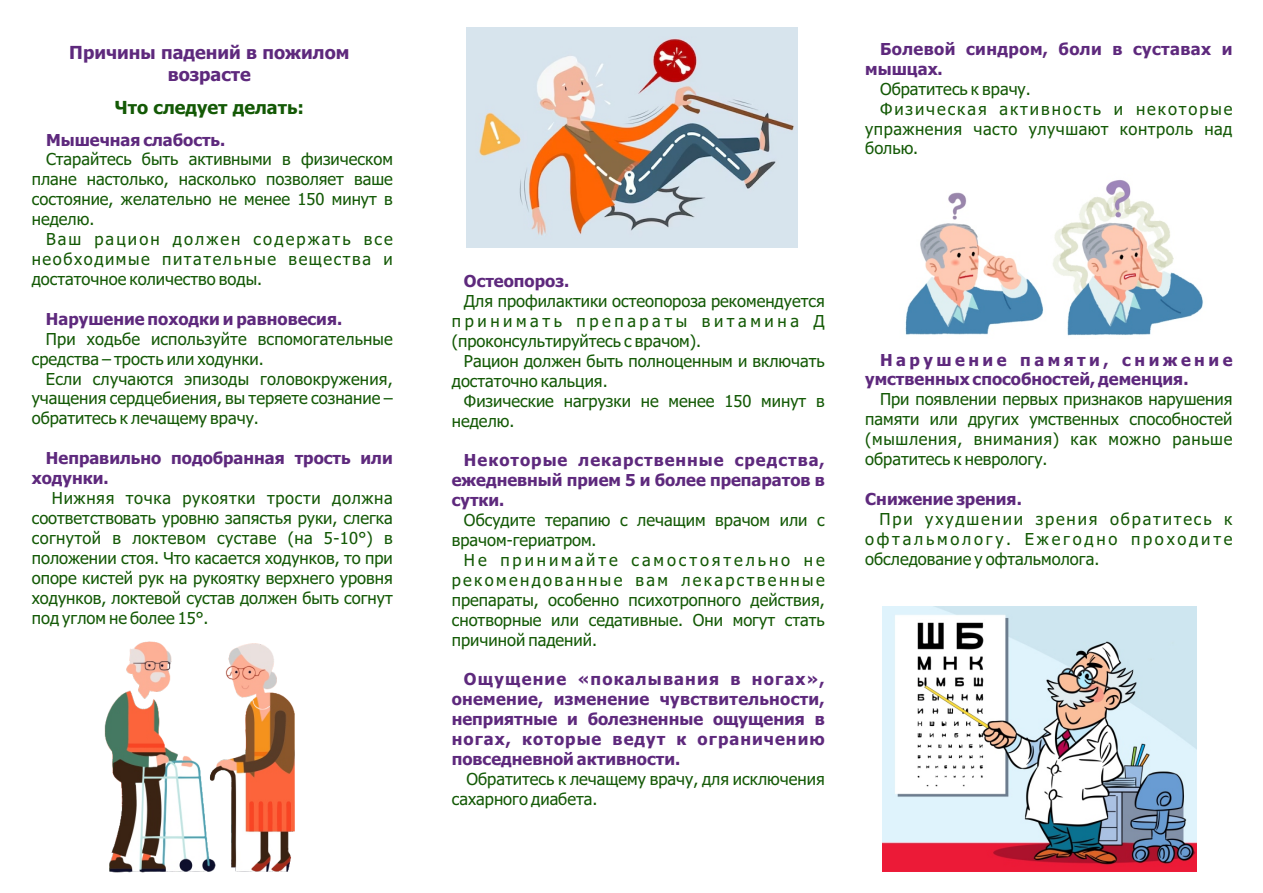
<style>
.page{position:relative;width:1263px;height:893px;background:#fff}
.page>*{position:absolute;margin:0;border:0;box-sizing:border-box;transform-origin:0 0}
.t1{font:700 18px/21.8px "Tahoma";color:#5e297d;text-align:center}
.t2{font:700 18px "Tahoma";color:#135905}
.t3{font:16.5px/20px "Tahoma";color:#135905;text-align:justify}
.t4{font:700 16.5px/20px "Tahoma";color:#5e297d}
.t5{font:700 16.5px/20px "Tahoma";letter-spacing:.025em;color:#5e297d}
.t6{font:16.5px "Tahoma";letter-spacing:.03em;color:#135905}
.t7{font:16.5px "Tahoma";letter-spacing:.115em;color:#135905}
</style>
<div class="page">
<img style="left:104px;top:641px;width:191px;height:232px">
<img style="left:466px;top:28px;width:331px;height:219px">
<img style="left:882px;top:607px;width:314px;height:265px">
<img style="left:905px;top:180px;width:298px;height:156px">
<p class="t1" style="left:69px;top:43px;width:282px">Причины падений в пожилом возрасте</p>
<p class="t2" style="left:115px;top:100px;width:191px">Что следует делать:</p>
<p class="t4" style="left:46px;top:131px;width:181px">Мышечная слабость.</p>
<p class="t3" style="left:32px;top:151px;width:363px;text-indent:14px">Старайтесь быть активными в физическом плане настолько, насколько позволяет ваше состояние, желательно не менее 150 минут в неделю.</p>
<p class="t3" style="left:32px;top:230px;width:363px;text-indent:14px">Ваш рацион должен содержать все необходимые питательные вещества и достаточное количество воды.</p>
<p class="t4" style="left:46px;top:310px;width:298px">Нарушение походки и равновесия.</p>
<p class="t3" style="left:32px;top:330px;width:363px;text-indent:14px">При ходьбе используйте вспомогательные средства – трость или ходунки.</p>
<p class="t3" style="left:32px;top:370px;width:363px;text-indent:14px">Если случаются эпизоды головокружения, учащения сердцебиения, вы теряете сознание – обратитесь к лечащему врачу.</p>
<p class="t4" style="left:32px;top:450px;width:363px;text-indent:14px">Неправильно подобранная трость или ходунки.</p>
<p class="t3" style="left:32px;top:489px;width:363px;text-indent:20px">Нижняя точка рукоятки трости должна соответствовать уровню запястья руки, слегка согнутой в локтевом суставе (на 5-10°) в положении стоя. Что касается ходунков, то при опоре кистей рук на рукоятку верхнего уровня ходунков, локтевой сустав должен быть согнут под углом не более 15°.</p>
<p class="t5" style="left:865px;top:40px;width:369px;text-indent:15px">Болевой синдром, боли в суставах и мышцах.</p>
<p class="t3" style="left:880px;top:80px;width:152px">Обратитесь к врачу.</p>
<p class="t7" style="left:880px;top:102px;width:354px">Физическая активность и некоторые</p>
<p class="t6" style="left:865px;top:122px;width:369px">упражнения часто улучшают контроль над</p>
<p class="t3" style="left:865px;top:140px;width:55px">болью.</p>
<p class="t4" style="left:464px;top:273px;width:107px">Остеопороз.</p>
<p class="t3" style="left:452px;top:292px;width:374px;text-indent:12px">Для профилактики остеопороза рекомендуется принимать препараты витамина Д (проконсультируйтесь с врачом).</p>
<p class="t3" style="left:452px;top:352px;width:374px;text-indent:12px">Рацион должен быть полноценным и включать достаточно кальция.</p>
<p class="t3" style="left:452px;top:392px;width:374px;text-indent:12px">Физические нагрузки не менее 150 минут в неделю.</p>
<p class="t4" style="left:452px;top:452px;width:374px;text-align:justify;text-indent:12px">Некоторые лекарственные средства, ежедневный прием 5 и более препаратов в сутки.</p>
<p class="t3" style="left:452px;top:511px;width:374px;text-indent:12px">Обсудите терапию с лечащим врачом или с врачом-гериатром.</p>
<p class="t3" style="left:452px;top:551px;width:374px;text-indent:12px">Не принимайте самостоятельно не рекомендованные вам лекарственные препараты, особенно психотропного действия, снотворные или седативные. Они могут стать причиной падений.</p>
<p class="t4" style="left:452px;top:671px;width:374px;text-align:justify;text-indent:12px">Ощущение «покалывания в ногах», онемение, изменение чувствительности, неприятные и болезненные ощущения в ногах, которые ведут к ограничению повседневной активности.</p>
<p class="t3" style="left:452px;top:770px;width:374px;text-indent:15px">Обратитесь к лечащему врачу, для исключения сахарного диабета.</p>
<p class="t4" style="left:865px;top:351px;width:369px;text-indent:15px">Нарушение памяти, снижение умственных способностей, деменция.</p>
<p class="t3" style="left:865px;top:391px;width:369px;text-indent:15px">При появлении первых признаков нарушения памяти или других умственных способностей (мышления, внимания) как можно раньше обратитесь к неврологу.</p>
<p class="t4" style="left:865px;top:490px;width:158px">Снижение зрения.</p>
<p class="t3" style="left:865px;top:510px;width:369px;text-indent:14px">При ухудшении зрения обратитесь к офтальмологу. Ежегодно проходите обследование у офтальмолога.</p>
</div>
